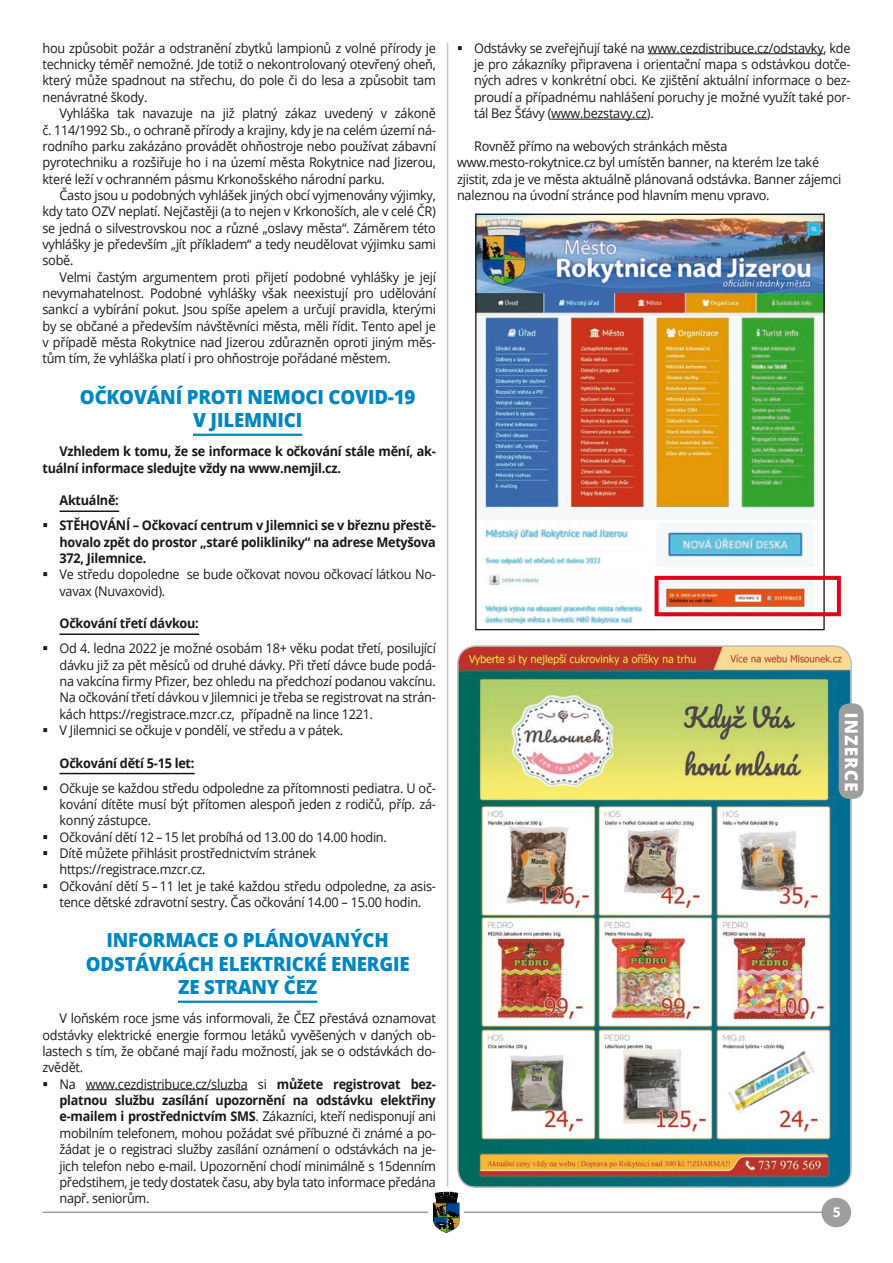
<style>
.page{position:relative;width:893px;height:1263px;background:#fff}
.page>*{position:absolute;margin:0;border:0;box-sizing:border-box;transform-origin:0 0}
.Nadpis_H2{font:800 19.5px/23.4px "Open Sans";letter-spacing:-.01em;color:#0087c1;text-align:center;scale:.96 1}
.t1{font:700 15px "Source Sans Pro";color:#fff}
.AAA_Body_Text{font:13.35px/16.4px "Open Sans";letter-spacing:-.02em;color:#1a171c;text-align:justify;scale:.95 1}
.AAA_Body_Text-2{font:700 13.35px/16.4px "Open Sans";letter-spacing:-.02em;color:#1a171c;scale:.95 1}
.Nadpis_H8{font:700 13.35px "Open Sans";letter-spacing:-.02em;color:#1a171c;scale:.95 1}
.s1{font-weight:700}
</style>
<div class="page">
<hr style="left:43px;top:1211px;width:807px;height:2px;background:#9d9ea0">
<div style="left:429px;top:1192px;width:35px;height:42px;background:#fff"></div>
<svg style="left:433px;top:1192px;width:27px;height:41px"></svg>
<div style="left:821px;top:1198px;width:30px;height:29px;background:#9d9ea0;border-radius:50%"></div>
<hr style="left:447px;top:43px;width:1px;height:1143px;background:#c6c7c9">
<hr style="left:193px;top:434px;width:109px;height:2px;background:#0087c1">
<hr style="left:60px;top:510px;width:59px;height:2px;background:#1a171c">
<hr style="left:60px;top:633px;width:139px;height:2px;background:#1a171c">
<hr style="left:60px;top:773px;width:135px;height:1px;background:#1a171c">
<hr style="left:178px;top:1000px;width:139px;height:3px;background:#0087c1">
<hr style="left:86px;top:1089px;width:162px;height:1px;background:#1a171c">
<hr style="left:648px;top:53px;width:175px;height:1px;background:#1a171c">
<hr style="left:551px;top:119px;width:96px;height:1px;background:#1a171c">
<img style="left:477px;top:216px;width:346px;height:408px">
<div style="left:475px;top:214px;width:350px;height:416px;border:1px solid #1a171c"></div>
<div style="left:655px;top:576px;width:186px;height:40px;border:4px solid #e2001a"></div>
<img style="left:458px;top:648px;width:392px;height:539px">
<div style="left:457px;top:645px;width:395px;height:543px;border:2px solid #bcbdbf;border-radius:18px"></div>
<div style="left:839px;top:703px;width:25px;height:96px;background:#9d9ea0;border-radius:10px"></div>
<svg style="left:845px;top:714px;width:13px;height:77px"></svg>
<p class="AAA_Body_Text" style="left:43px;top:39px;width:416px">hou způsobit požár a odstranění zbytků lampionů z volné přírody je technicky téměř nemožné. Jde totiž o nekontrolovaný otevřený oheň, který může spadnout na střechu, do pole či do lesa a způsobit tam nenávratné škody.</p>
<p class="AAA_Body_Text" style="left:43px;top:105px;width:416px;text-indent:17px">Vyhláška tak navazuje na již platný zákaz uvedený v zákoně č. 114/1992 Sb., o ochraně přírody a krajiny, kdy je na celém území ná&shy;rodního parku zakázáno provádět ohňostroje nebo používat zábavní pyrotechniku a rozšiřuje ho i na území města Rokytnice nad Jizerou, které leží v ochranném pásmu Krkonošského národní parku.</p>
<p class="AAA_Body_Text" style="left:43px;top:187px;width:416px;text-indent:17px">Často jsou u podobných vyhlášek jiných obcí vyjmenovány výjimky, kdy tato OZV neplatí. Nejčastěji (a to nejen v Krkonoších, ale v celé ČR) se jedná o silvestrovskou noc a různé „oslavy města“. Záměrem této vyhlášky je především „jít příkladem“ a tedy neudělovat výjimku sami sobě.</p>
<p class="AAA_Body_Text" style="left:43px;top:268px;width:416px;text-indent:17px">Velmi častým argumentem proti přijetí podobné vyhlášky je její nevymahatelnost. Podobné vyhlášky však neexistují pro udělování sankcí a vybírání pokut. Jsou spíše apelem a určují pravidla, kterými by se občané a především návštěvníci města, měli řídit. Tento apel je v případě města Rokytnice nad Jizerou zdůrazněn oproti jiným měs&shy;tům tím, že vyhláška platí i pro ohňostroje pořádané městem.</p>
<p class="Nadpis_H2" style="left:80px;top:384px;width:351px">OČKOVÁNÍ PROTI NEMOCI COVID-19<br>V JILEMNICI</p>
<p class="AAA_Body_Text-2" style="left:43px;top:443px;width:416px;text-indent:17px">Vzhledem k tomu, že se informace k očkování stále mění, ak&shy;tuální informace sledujte vždy na www.nemjil.cz.</p>
<p class="Nadpis_H8" style="left:60px;top:491px;width:64px">Aktuálně:</p>
<p class="AAA_Body_Text-2" style="left:60px;top:517px;width:398px;text-align:justify">STĚHOVÁNÍ – Očkovací centrum v Jilemnici se v březnu přestě&shy;hovalo zpět do prostor „staré polikliniky“ na adrese Metyšova 372, Jilemnice.</p>
<p class="AAA_Body_Text" style="left:60px;top:566px;width:398px">Ve středu dopoledne se bude očkovat novou očkovací látkou No&shy;vavax (Nuvaxovid).</p>
<p class="Nadpis_H8" style="left:60px;top:614px;width:148px">Očkování třetí dávkou:</p>
<p class="AAA_Body_Text" style="left:60px;top:640px;width:398px">Od 4. ledna 2022 je možné osobám 18+ věku podat třetí, posilující dávku již za pět měsíců od druhé dávky. Při třetí dávce bude podá&shy;na vakcína firmy Pfizer, bez ohledu na předchozí podanou vakcínu.<br>Na očkování třetí dávkou v Jilemnici je třeba se registrovat na strán&shy;kách https://registrace.mzcr.cz, případně na lince 1221.</p>
<p class="AAA_Body_Text" style="left:60px;top:722px;width:300px">V Jilemnici se očkuje v pondělí, ve středu a v pátek.</p>
<p class="Nadpis_H8" style="left:60px;top:753px;width:144px">Očkování dětí 5-15 let:</p>
<p class="AAA_Body_Text" style="left:60px;top:779px;width:398px">Očkuje se každou středu odpoledne za přítomnosti pediatra. U oč&shy;kování dítěte musí být přítomen alespoň jeden z rodičů, příp. zá&shy;konný zástupce.</p>
<p class="AAA_Body_Text" style="left:60px;top:828px;width:346px">Očkování dětí 12 – 15 let probíhá od 13.00 do 14.00 hodin.</p>
<p class="AAA_Body_Text" style="left:60px;top:844px;width:272px">Dítě můžete přihlásit prostřednictvím stránek https://registrace.mzcr.cz.</p>
<p class="AAA_Body_Text" style="left:60px;top:877px;width:398px">Očkování dětí 5 – 11 let je také každou středu odpoledne, za asis&shy;tence dětské zdravotní sestry. Čas očkování 14.00 – 15.00 hodin.</p>
<p class="Nadpis_H2" style="left:86px;top:928px;width:339px">INFORMACE O PLÁNOVANÝCH<br>ODSTÁVKÁCH ELEKTRICKÉ ENERGIE<br>ZE STRANY ČEZ</p>
<p class="AAA_Body_Text" style="left:43px;top:1010px;width:416px;text-indent:17px">V loňském roce jsme vás informovali, že ČEZ přestává oznamovat odstávky elektrické energie formou letáků vyvěšených v daných ob&shy;lastech s tím, že občané mají řadu možností, jak se o odstávkách do&shy;zvědět.</p>
<p class="AAA_Body_Text" style="left:60px;top:1075px;width:398px">Na www.cezdistribuce.cz/sluzba si <span class="s1">můžete registrovat bez&shy;platnou službu zasílání upozornění na odstávku elektřiny e-mailem i prostřednictvím SMS</span>. Zákazníci, kteří nedisponují ani mobilním telefonem, mohou požádat své příbuzné či známé a po&shy;žádat je o registraci služby zasílání oznámení o odstávkách na je&shy;jich telefon nebo e-mail. Upozornění chodí minimálně s 15denním předstihem, je tedy dostatek času, aby byla tato informace předána např. seniorům.</p>
<p class="AAA_Body_Text" style="left:474px;top:39px;width:398px">Odstávky se zveřejňují také na www.cezdistribuce.cz/odstavky, kde je pro zákazníky připravena i orientační mapa s odstávkou dotče&shy;ných adres v konkrétní obci. Ke zjištění aktuální informace o bez&shy;proudí a případnému nahlášení poruchy je možné využít také por&shy;tál Bez Šťávy (www.bezstavy.cz).</p>
<p class="AAA_Body_Text" style="left:457px;top:137px;width:406px;text-align:left;text-indent:17px">Rovněž přímo na webových stránkách města www.mesto-rokytnice.cz byl umístěn banner, na kterém lze také zjistit, zda je ve města aktuálně plánovaná odstávka. Banner zájemci naleznou na úvodní stránce pod hlavním menu vpravo.</p>
<p class="t1" style="left:833px;top:1201px;width:9px">5</p>
</div>
